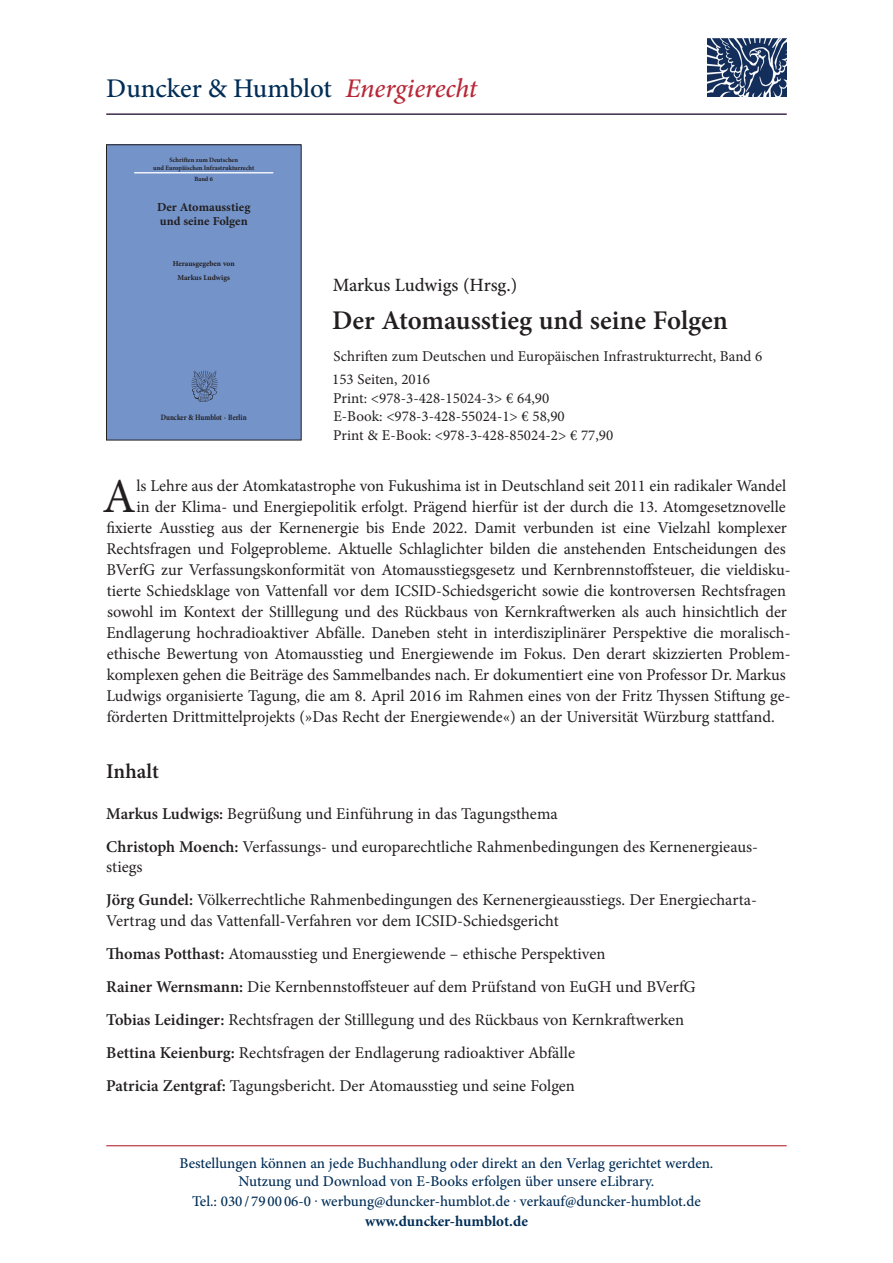
<style>
.page{position:relative;width:893px;height:1263px;background:#fff}
.page>*{position:absolute;margin:0;border:0;box-sizing:border-box;transform-origin:0 0}
.t1{font:48.75px "Minion Pro";color:#231f20}
.t2{font:600 27px "Minion Pro";color:#231f20}
.t3{font:500 27px "Minion Pro";letter-spacing:-.005em;color:#002d56}
.t4{font:600 21px "Minion Pro";color:#231f20}
.t5{font:500 18.75px "Minion Pro";letter-spacing:-.005em;color:#231f20}
.t6{font:16.5px/33px "Minion Pro";color:#231f20}
.t7{font:500 15px/18px "Minion Pro";color:#002d56;text-align:center}
.t8{font:15px/18.8px "Minion Pro";color:#231f20}
.t9{font:700 15px "Minion Pro";color:#002d56}
.t10{font:700 12.15px/13.5px "Minion Pro";color:#231f20}
.t11{font:700 8.1px "Minion Pro";letter-spacing:-.005em;color:#231f20;scale:.86 1}
.t12{font:700 7.65px/14.7px "Minion Pro";color:#231f20;text-align:center}
.t13{font:700 6.6px/7.5px "Minion Pro";color:#231f20;text-align:center}
.t14{font:700 6.45px "Minion Pro";color:#231f20}
.s1{font-style:italic;color:#b72837}
.s2{font-weight:600}
</style>
<div class="page">
<hr style="left:106px;top:1145px;width:681px;height:1px;background:#b72837">
<div style="left:106px;top:145px;width:195px;height:295px;background:#7393c9"></div>
<hr style="left:134px;top:172px;width:139px;height:1px;background:#fff">
<img style="left:191px;top:370px;width:27px;height:32px">
<div style="left:106px;top:145px;width:195px;height:295px;border:1px solid #231f20"></div>
<img style="left:707px;top:38px;width:79px;height:59px">
<hr style="left:106px;top:114px;width:681px;height:1px;background:#002d56">
<h2 class="t3" style="left:106px;top:70px;width:372px">Duncker &amp; Humblot <span class="s1">Energierecht</span></h2>
<p class="t13" style="left:153px;top:156px;width:103px">Schriften zum Deutschen<br>und Europäischen Infrastrukturrecht</p>
<p class="t14" style="left:194px;top:175px;width:20px">Band 6</p>
<p class="t10" style="left:157px;top:200px;width:95px">Der Atomausstieg und seine Folgen</p>
<p class="t12" style="left:173px;top:256px;width:63px">Herausgegeben von<br>Markus Ludwigs</p>
<p class="t11" style="left:161px;top:412px;width:102px">Duncker &amp; Humblot · Berlin</p>
<p class="t5" style="left:333px;top:272px;width:186px">Markus Ludwigs (Hrsg.)</p>
<h2 class="t2" style="left:332px;top:302px;width:397px">Der Atomausstieg und seine Folgen</h2>
<p class="t8" style="left:332px;top:345px;width:432px;line-height:23px">Schriften zum Deutschen und Europäischen Infrastrukturrecht, Band 6<br>153 Seiten, 2016</p>
<p class="t8" style="left:333px;top:389px;width:282px">Print: &lt;978-3-428-15024-3&gt; € 64,90<br>E-Book: &lt;978-3-428-55024-1&gt; € 58,90<br>Print &amp; E-Book: &lt;978-3-428-85024-2&gt; € 77,90</p>
<h1 class="t1" style="left:103px;top:463px;width:35px">A</h1>
<p class="t6" style="left:136px;top:469px;width:651px">ls Lehre aus der Atomkatastrophe von Fukushima ist in Deutschland seit 2011 ein radikaler Wandel</p>
<p class="t6" style="left:136px;top:490px;width:651px">in der Klima- und Energiepolitik erfolgt. Prägend hierfür ist der durch die 13. Atomgesetznovelle</p>
<p class="t6" style="left:106px;top:511px;width:682px">fixierte Ausstieg aus der Kernenergie bis Ende 2022. Damit verbunden ist eine Vielzahl komplexer</p>
<p class="t6" style="left:106px;top:532px;width:681px">Rechtsfragen und Folgeprobleme. Aktuelle Schlaglichter bilden die anstehenden Entscheidungen des</p>
<p class="t6" style="left:106px;top:553px;width:686px">BVerfG zur Verfassungskonformität von Atomausstiegsgesetz und Kernbrennstoffsteuer, die vieldisku-</p>
<p class="t6" style="left:107px;top:574px;width:681px">tierte Schiedsklage von Vattenfall vor dem ICSID-Schiedsgericht sowie die kontroversen Rechtsfragen</p>
<p class="t6" style="left:107px;top:595px;width:681px">sowohl im Kontext der Stilllegung und des Rückbaus von Kernkraftwerken als auch hinsichtlich der</p>
<p class="t6" style="left:106px;top:616px;width:686px">Endlagerung hochradioaktiver Abfälle. Daneben steht in interdisziplinärer Perspektive die moralisch-</p>
<p class="t6" style="left:107px;top:637px;width:685px">ethische Bewertung von Atomausstieg und Energiewende im Fokus. Den derart skizzierten Problem-</p>
<p class="t6" style="left:107px;top:658px;width:680px">komplexen gehen die Beiträge des Sammelbandes nach. Er dokumentiert eine von Professor Dr. Markus</p>
<p class="t6" style="left:106px;top:679px;width:686px">Ludwigs organisierte Tagung, die am 8. April 2016 im Rahmen eines von der Fritz Thyssen Stiftung ge-</p>
<p class="t6" style="left:107px;top:700px;width:669px">förderten Drittmittelprojekts (»Das Recht der Energiewende«) an der Universität Würzburg stattfand.</p>
<p class="t4" style="left:106px;top:756px;width:54px">Inhalt</p>
<p class="t6" style="left:106px;top:797px;width:653px"><span class="s2">Markus Ludwigs:</span> Begrüßung und Einführung in das Tagungsthema<br><span class="s2">Christoph Moench:</span> Verfassungs- und europarechtliche Rahmenbedingungen des Kernenergieaus-</p>
<p class="t6" style="left:106px;top:850px;width:652px">stiegs<br><span class="s2">Jörg Gundel:</span> Völkerrechtliche Rahmenbedingungen des Kernenergieausstiegs. Der Energiecharta-</p>
<p class="t6" style="left:106px;top:904px;width:591px">Vertrag und das Vattenfall-Verfahren vor dem ICSID-Schiedsgericht<br><span class="s2">Thomas Potthast:</span> Atomausstieg und Energiewende – ethische Perspektiven<br><span class="s2">Rainer Wernsmann:</span> Die Kernbennstoffsteuer auf dem Prüfstand von EuGH und BVerfG <span class="s2">Tobias Leidinger:</span> Rechtsfragen der Stilllegung und des Rückbaus von Kernkraftwerken <span class="s2">Bettina Keienburg:</span> Rechtsfragen der Endlagerung radioaktiver Abfälle<br><span class="s2">Patricia Zentgraf:</span> Tagungsbericht. Der Atomausstieg und seine Folgen</p>
<p class="t7" style="left:179px;top:1154px;width:535px">Bestellungen können an jede Buchhandlung oder direkt an den Verlag gerichtet werden.<br>Nutzung und Download von E-Books erfolgen über unsere eLibrary.</p>
<p class="t7" style="left:192px;top:1192px;width:510px">Tel.: 030 / 79 00 06-0 . werbung@duncker-humblot.de . verkauf@duncker-humblot.de</p>
<p class="t9" style="left:365px;top:1210px;width:164px">www.duncker-humblot.de</p>
</div>
